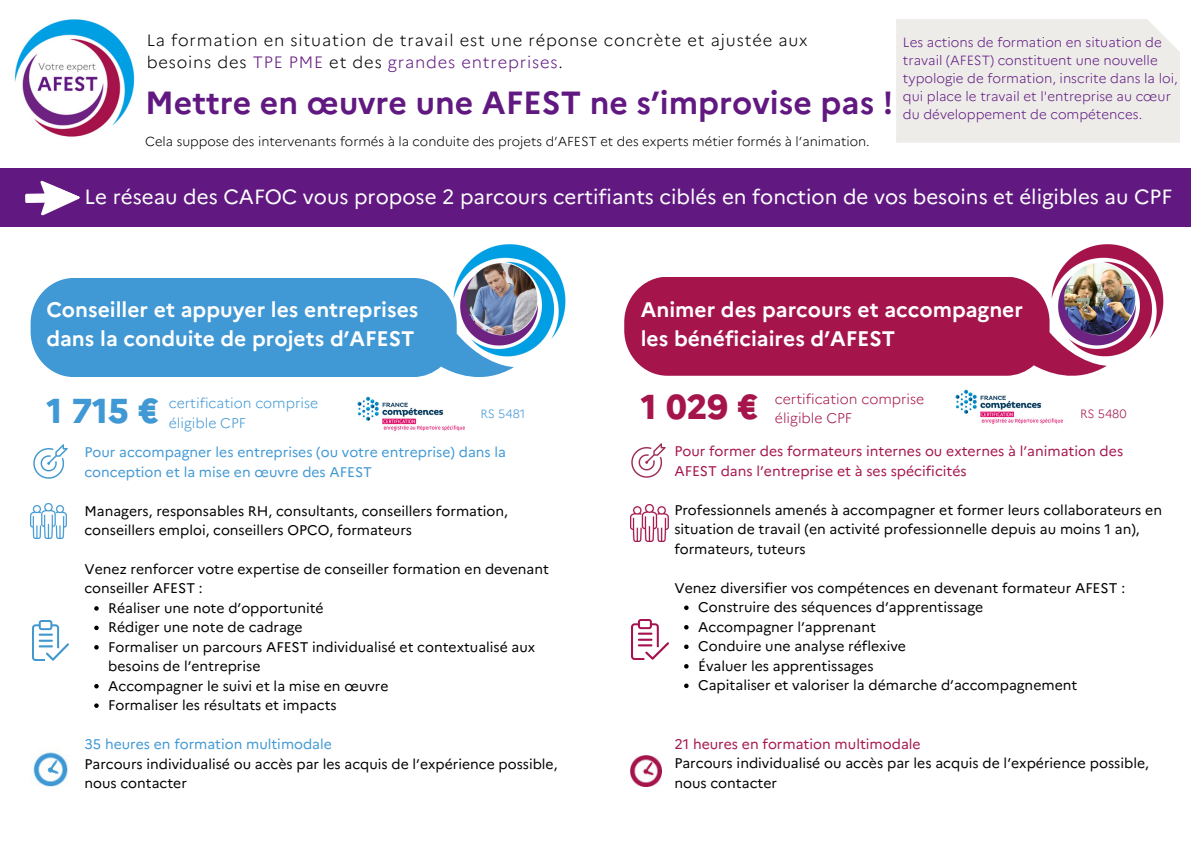
<style>
.page{position:relative;width:1191px;height:843px;background:#fff}
.page>*{position:absolute;margin:0;border:0;box-sizing:border-box;transform-origin:0 0}
.t1{font:800 34.5px "Marianne";color:#4098d4}
.t2{font:800 34.5px "Marianne";color:#a5154c}
.t3{font:700 32px "Marianne";color:#611981}
.t4{font:700 21px/29.2px "Marianne";color:#fff}
.t5{font:20.5px "Marianne";color:#fff}
.t6{font:300 16.4px/22.5px "Marianne";letter-spacing:.05em;color:#000}
.t7{font:14px/19.5px "Marianne";color:#000}
.t8{font:14px/19.5px "Marianne";color:#a5154c}
.t9{font:300 14px/19.5px "Marianne";color:#4098d4}
.t10{font:300 14px/19.5px "Marianne";color:#a5154c}
.t11{font:13.9px/19.4px "Marianne";color:#000}
.t12{font:13.9px/19.4px "Marianne";color:#4098d4}
.t13{font:300 13.3px/18px "Marianne";color:#611981}
.t14{font:300 13px "Marianne";color:#000}
.t15{font:300 12px "Marianne";color:#a5154c}
.t16{font:300 12px "Marianne";color:#4098d4}
.s1{color:#611981}
</style>
<div class="page">
<img style="left:1057px;top:244px;width:106px;height:113px">
<img style="left:357px;top:396px;width:108px;height:35px">
<div style="left:0;top:168px;width:1190px;height:58px;background:#611981"></div>
<img style="left:458px;top:244px;width:107px;height:112px">
<svg style="left:31px;top:278px;width:482px;height:98px;background:#4d9ad2"></svg>
<svg style="left:624px;top:276px;width:482px;height:99px;background:#a8295a"></svg>
<img style="left:955px;top:389px;width:108px;height:35px">
<img style="left:32px;top:620px;width:36px;height:40px">
<img style="left:631px;top:619px;width:37px;height:40px">
<img style="left:34px;top:444px;width:33px;height:34px">
<img style="left:631px;top:443px;width:34px;height:34px">
<img style="left:33px;top:752px;width:35px;height:35px">
<img style="left:630px;top:755px;width:31px;height:31px">
<div style="left:896px;top:19px;width:283px;height:124px;background:#edece9"></div>
<svg style="left:25px;top:181px;width:55px;height:34px"></svg>
<img style="left:31px;top:503px;width:36px;height:35px">
<img style="left:630px;top:504px;width:38px;height:37px">
<img style="left:14px;top:19px;width:121px;height:118px">
<svg style="left:94px;top:606px;width:5px;height:4px"></svg>
<svg style="left:94px;top:625px;width:5px;height:5px"></svg>
<svg style="left:94px;top:645px;width:5px;height:4px"></svg>
<svg style="left:94px;top:684px;width:5px;height:4px"></svg>
<svg style="left:94px;top:703px;width:5px;height:4px"></svg>
<svg style="left:684px;top:605px;width:4px;height:4px"></svg>
<svg style="left:684px;top:625px;width:4px;height:4px"></svg>
<svg style="left:684px;top:644px;width:4px;height:4px"></svg>
<svg style="left:684px;top:664px;width:4px;height:4px"></svg>
<svg style="left:684px;top:683px;width:4px;height:4px"></svg>
<p class="t6" style="left:147px;top:29px;width:662px">La formation en situation de travail est une réponse concrète et ajustée aux besoins des <span class="s1">TPE PME</span> et des <span class="s1">grandes entreprises</span>.</p>
<h2 class="t3" style="left:145px;top:83px;width:750px">Mettre en œuvre une AFEST ne s’improvise pas !</h2>
<p class="t14" style="left:145px;top:134px;width:726px">Cela suppose des intervenants formés à la conduite des projets d’AFEST et des experts métier formés à l’animation.</p>
<p class="t13" style="left:902px;top:33px;width:276px">Les actions de formation en situation de travail (AFEST) constituent une nouvelle typologie de formation, inscrite dans la loi, qui place le travail et l'entreprise au cœur du développement de compétences.</p>
<h3 class="t5" style="left:84px;top:184px;width:1088px">Le réseau des CAFOC vous propose 2 parcours certifiants ciblés en fonction de vos besoins et éligibles au CPF</h3>
<h3 class="t4" style="left:46px;top:294px;width:373px">Conseiller et appuyer les entreprises dans la conduite de projets d’AFEST</h3>
<h3 class="t4" style="left:640px;top:294px;width:384px">Animer des parcours et accompagner les bénéficiaires d’AFEST</h3>
<h1 class="t1" style="left:46px;top:390px;width:114px">1 715 €</h1>
<p class="t9" style="left:169px;top:393px;width:151px">certification comprise éligible CPF</p>
<h1 class="t2" style="left:640px;top:385px;width:119px">1 029 €</h1>
<p class="t16" style="left:480px;top:406px;width:46px">RS 5481</p>
<p class="t10" style="left:774px;top:389px;width:151px">certification comprise éligible CPF</p>
<p class="t15" style="left:1079px;top:406px;width:48px">RS 5480</p>
<p class="t12" style="left:84px;top:442px;width:423px">Pour accompagner les entreprises (ou votre entreprise) dans la conception et la mise en œuvre des AFEST</p>
<p class="t11" style="left:84px;top:501px;width:425px">Managers, responsables RH, consultants, conseillers formation, conseillers emploi, conseillers OPCO, formateurs</p>
<p class="t11" style="left:84px;top:559px;width:466px">Venez renforcer votre expertise de conseiller formation en devenant conseiller AFEST :</p>
<p class="t11" style="left:108px;top:598px;width:428px">Réaliser une note d’opportunité<br>Rédiger une note de cadrage<br>Formaliser un parcours AFEST individualisé et contextualisé aux besoins de l’entreprise<br>Accompagner le suivi et la mise en œuvre<br>Formaliser les résultats et impacts</p>
<p class="t12" style="left:84px;top:734px;width:249px">35 heures en formation multimodale</p>
<p class="t11" style="left:84px;top:753px;width:474px">Parcours individualisé ou accès par les acquis de l’expérience possible, nous contacter</p>
<p class="t8" style="left:674px;top:441px;width:450px">Pour former des formateurs internes ou externes à l’animation des<br>AFEST dans l’entreprise et à ses spécificités</p>
<p class="t7" style="left:674px;top:499px;width:489px">Professionnels amenés à accompagner et former leurs collaborateurs en situation de travail (en activité professionnelle depuis au moins 1 an), formateurs, tuteurs</p>
<p class="t7" style="left:674px;top:577px;width:452px">Venez diversifier vos compétences en devenant formateur AFEST :</p>
<p class="t7" style="left:698px;top:597px;width:381px">Construire des séquences d’apprentissage Accompagner l’apprenant<br>Conduire une analyse réflexive<br>Évaluer les apprentissages<br>Capitaliser et valoriser la démarche d’accompagnement</p>
<p class="t8" style="left:674px;top:733px;width:248px">21 heures en formation multimodale</p>
<p class="t7" style="left:674px;top:753px;width:476px">Parcours individualisé ou accès par les acquis de l’expérience possible, nous contacter</p>
</div>
